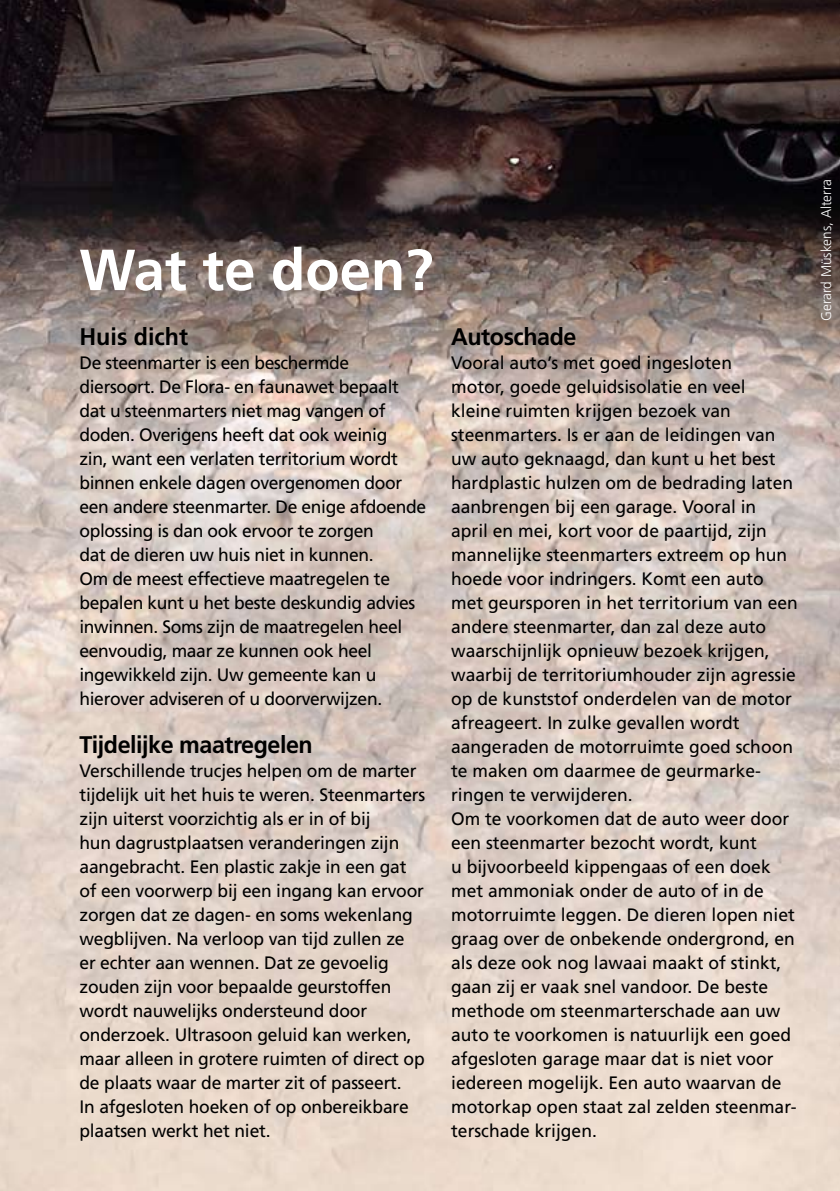
<style>
.page{position:relative;width:840px;height:1191px;background:#fff}
.page>*{position:absolute;margin:0;border:0;box-sizing:border-box;transform-origin:0 0}
.t1{font:700 57.8px "Frutiger LT Std";color:#fff}
.t2{font:700 24px "Frutiger LT Std";letter-spacing:-.02em;color:#000}
.t3{font:700 24px "Frutiger LT Std";color:#000}
.t4{font:18px/24px "Frutiger LT Std";color:#000}
.t5{font:18px/24px "Frutiger LT Std";letter-spacing:-.02em;color:#000}
.t6{font:300 14px "Frutiger LT Std";color:#fff}
</style>
<div class="page">
<img style="left:0;top:0;width:839px;height:1191px">
<h1 class="t1" style="left:79px;top:236px;width:355px">Wat te doen?</h1>
<h2 class="t3" style="left:79px;top:322px;width:110px">Huis dicht</h2>
<p class="t5" style="left:79px;top:351px;width:348px">De steenmarter is een beschermde diersoort. De Flora- en faunawet bepaalt dat u steenmarters niet mag vangen of doden. Overigens heeft dat ook weinig<br>zin, want een verlaten territorium wordt binnen enkele dagen overgenomen door een andere steenmarter. De enige afdoende oplossing is dan ook ervoor te zorgen<br>dat de dieren uw huis niet in kunnen.<br>Om de meest effectieve maatregelen te bepalen kunt u het beste deskundig advies inwinnen. Soms zijn de maatregelen heel eenvoudig, maar ze kunnen ook heel ingewikkeld zijn. Uw gemeente kan u hierover adviseren of u doorverwijzen.</p>
<h2 class="t2" style="left:79px;top:730px;width:235px">Tijdelijke maatregelen</h2>
<p class="t4" style="left:79px;top:759px;width:347px">Verschillende trucjes helpen om de marter tijdelijk uit het huis te weren. Steenmarters zijn uiterst voorzichtig als er in of bij<br>hun dagrustplaatsen veranderingen zijn aangebracht. Een plastic zakje in een gat of een voorwerp bij een ingang kan ervoor zorgen dat ze dagen- en soms wekenlang wegblijven. Na verloop van tijd zullen ze er echter aan wennen. Dat ze gevoelig zouden zijn voor bepaalde geurstoffen wordt nauwelijks ondersteund door onderzoek. Ultrasoon geluid kan werken, maar alleen in grotere ruimten of direct op de plaats waar de marter zit of passeert.<br>In afgesloten hoeken of op onbereikbare plaatsen werkt het niet.</p>
<h2 class="t2" style="left:451px;top:322px;width:127px">Autoschade</h2>
<p class="t4" style="left:451px;top:351px;width:348px">Vooral auto’s met goed ingesloten<br>motor, goede geluidsisolatie en veel kleine ruimten krijgen bezoek van steenmarters. Is er aan de leidingen van uw auto geknaagd, dan kunt u het best hardplastic hulzen om de bedrading laten aanbrengen bij een garage. Vooral in<br>april en mei, kort voor de paartijd, zijn mannelijke steenmarters extreem op hun hoede voor indringers. Komt een auto met geursporen in het territorium van een andere steenmarter, dan zal deze auto waarschijnlijk opnieuw bezoek krijgen, waarbij de territoriumhouder zijn agressie op de kunststof onderdelen van de motor afreageert. In zulke gevallen wordt aangeraden de motorruimte goed schoon te maken om daarmee de geurmarke&shy;ringen te verwijderen.<br>Om te voorkomen dat de auto weer door een steenmarter bezocht wordt, kunt<br>u bijvoorbeeld kippengaas of een doek met ammoniak onder de auto of in de motorruimte leggen. De dieren lopen niet graag over de onbekende ondergrond, en als deze ook nog lawaai maakt of stinkt, gaan zij er vaak snel vandoor. De beste methode om steenmarterschade aan uw auto te voorkomen is natuurlijk een goed afgesloten garage maar dat is niet voor iedereen mogelijk. Een auto waarvan de motorkap open staat zal zelden steenmar&shy;terschade krijgen.</p>
<p class="t6" style="left:817px;top:321px;width:143px;rotate:-90deg">Gerard Müskens, Alterra</p>
</div>
